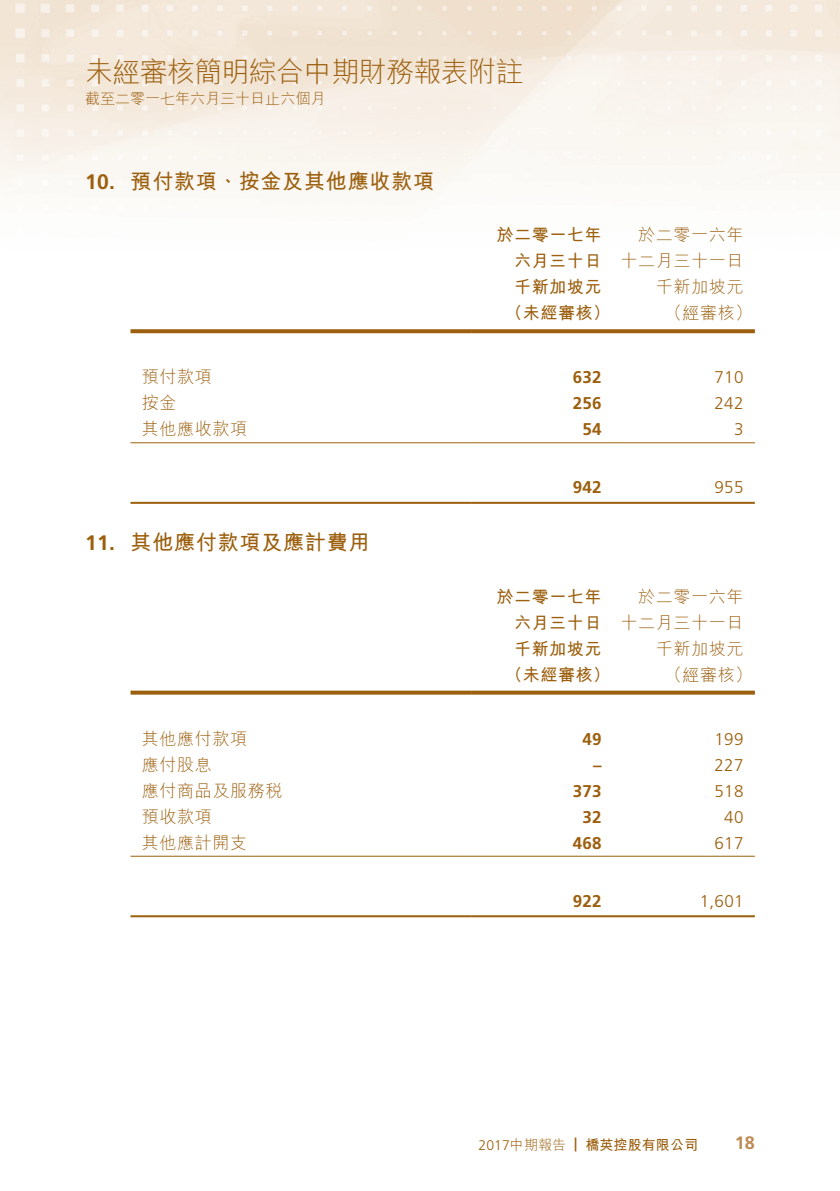
<style>
.page{position:relative;width:840px;height:1191px;background:#fff}
.page>*{position:absolute;margin:0;border:0;box-sizing:border-box;transform-origin:0 0}
.t1{font:300 28px "M Hei HK";letter-spacing:-.025em;color:#9c5f0d}
._01_H1{font:700 21px "M Hei HK";letter-spacing:.035em;color:#9c5f0d}
._01_H1-2{font:700 21px "Frutiger LT Std";color:#9c5f0d}
.t2{font:700 18px "Frutiger LT Std";color:#bd8c55}
._50_Table_txt{font:300 17px "M Hei HK";letter-spacing:.035em;color:#9c5f0d}
._50_Table_txt-2{font:700 17px "M Hei HK";letter-spacing:.035em;color:#9c5f0d}
._50_Table_txt-3{font:700 17px "Frutiger LT Std";letter-spacing:.015em;color:#9c5f0d}
._50_Table_txt-4{font:300 17px "Frutiger LT Std";letter-spacing:.015em;color:#9c5f0d}
._00_txt{font:300 17px "Frutiger LT Std";color:#9c5f0d}
.t3{font:300 15px "M Hei HK";color:#9c5f0d}
.t4{font:700 14px "M Hei HK";letter-spacing:.005em;color:#9c5f0d}
.t5{font:300 14px "Frutiger LT Std";color:#9c5f0d}
.t6{font:700 14px "Frutiger LT Std";color:#9c5f0d}
.s1{font-family:"M Hei HK"}
</style>
<div class="page">
<img style="left:0;top:0;width:839px;height:918px">
<svg style="left:130px;top:329px;width:341px;height:4px"></svg>
<svg style="left:471px;top:329px;width:141px;height:4px"></svg>
<svg style="left:612px;top:329px;width:142px;height:4px"></svg>
<hr style="left:130px;top:442px;width:341px;height:1px;background:#9c5f0d">
<hr style="left:471px;top:442px;width:141px;height:1px;background:#9c5f0d">
<hr style="left:612px;top:442px;width:142px;height:1px;background:#9c5f0d">
<hr style="left:130px;top:502px;width:341px;height:2px;background:#9c5f0d">
<hr style="left:471px;top:502px;width:141px;height:2px;background:#9c5f0d">
<hr style="left:612px;top:502px;width:142px;height:2px;background:#9c5f0d">
<svg style="left:130px;top:690px;width:341px;height:4px"></svg>
<svg style="left:471px;top:690px;width:141px;height:4px"></svg>
<svg style="left:612px;top:690px;width:142px;height:4px"></svg>
<hr style="left:130px;top:855px;width:341px;height:1px;background:#9c5f0d">
<hr style="left:471px;top:855px;width:141px;height:1px;background:#9c5f0d">
<hr style="left:612px;top:855px;width:142px;height:1px;background:#9c5f0d">
<hr style="left:130px;top:915px;width:341px;height:2px;background:#9c5f0d">
<hr style="left:471px;top:915px;width:141px;height:2px;background:#9c5f0d">
<hr style="left:612px;top:915px;width:142px;height:2px;background:#9c5f0d">
<h1 class="t1" style="left:85px;top:57px;width:439px">未經審核簡明綜合中期財務報表附註</h1>
<p class="t3" style="left:85px;top:91px;width:241px">截至二零一七年六月三十日止六個月</p>
<p class="_01_H1-2" style="left:85px;top:169px;width:31px">10.</p>
<p class="_01_H1" style="left:130px;top:166px;width:305px">預付款項、按金及其他應收款項</p>
<p class="_50_Table_txt" style="left:142px;top:368px;width:71px">預付款項</p>
<p class="_50_Table_txt" style="left:142px;top:394px;width:36px">按金</p>
<p class="_50_Table_txt" style="left:142px;top:420px;width:107px">其他應收款項</p>
<p class="_01_H1-2" style="left:85px;top:530px;width:31px">11.</p>
<p class="_01_H1" style="left:130px;top:527px;width:240px">其他應付款項及應計費用</p>
<p class="_50_Table_txt" style="left:142px;top:729px;width:107px">其他應付款項</p>
<p class="_50_Table_txt" style="left:142px;top:755px;width:71px">應付股息</p>
<p class="_50_Table_txt" style="left:142px;top:781px;width:142px">應付商品及服務稅</p>
<p class="_50_Table_txt" style="left:142px;top:807px;width:71px">預收款項</p>
<p class="_50_Table_txt" style="left:142px;top:833px;width:107px">其他應計開支</p>
<p class="_50_Table_txt-2" style="left:496px;top:223px;width:107px">於二零一七年</p>
<p class="_50_Table_txt" style="left:638px;top:226px;width:107px">於二零一六年</p>
<p class="_50_Table_txt-2" style="left:513px;top:249px;width:89px">六月三十日</p>
<p class="_50_Table_txt" style="left:620px;top:252px;width:124px">十二月三十一日</p>
<p class="_50_Table_txt-2" style="left:513px;top:275px;width:89px">千新加坡元</p>
<p class="_50_Table_txt" style="left:655px;top:278px;width:89px">千新加坡元</p>
<p class="_50_Table_txt-2" style="left:505px;top:301px;width:106px">（未經審核）</p>
<p class="_50_Table_txt" style="left:664px;top:304px;width:88px">（經審核(</p>
<p class="_50_Table_txt-3" style="left:572px;top:367px;width:30px">632</p>
<p class="_50_Table_txt-4" style="left:714px;top:367px;width:30px">710</p>
<p class="_50_Table_txt-3" style="left:572px;top:393px;width:30px">256</p>
<p class="_50_Table_txt-4" style="left:714px;top:393px;width:30px">242</p>
<p class="_50_Table_txt-3" style="left:582px;top:419px;width:21px">54</p>
<p class="_50_Table_txt-4" style="left:733px;top:419px;width:11px">3</p>
<p class="_50_Table_txt-3" style="left:572px;top:477px;width:30px">942</p>
<p class="_50_Table_txt-4" style="left:714px;top:477px;width:30px">955</p>
<p class="_50_Table_txt-2" style="left:496px;top:584px;width:107px">於二零一七年</p>
<p class="_50_Table_txt" style="left:638px;top:588px;width:107px">於二零一六年</p>
<p class="_50_Table_txt-2" style="left:513px;top:610px;width:89px">六月三十日</p>
<p class="_50_Table_txt" style="left:620px;top:614px;width:124px">十二月三十一日</p>
<p class="_50_Table_txt-2" style="left:513px;top:636px;width:89px">千新加坡元</p>
<p class="_50_Table_txt" style="left:655px;top:640px;width:89px">千新加坡元</p>
<p class="_50_Table_txt-2" style="left:505px;top:662px;width:106px">（未經審核）</p>
<p class="_50_Table_txt" style="left:664px;top:666px;width:88px">（經審核(</p>
<p class="_50_Table_txt-3" style="left:582px;top:728px;width:21px">49</p>
<p class="_50_Table_txt-4" style="left:714px;top:729px;width:30px">199</p>
<p class="_50_Table_txt-3" style="left:592px;top:754px;width:10px">–</p>
<p class="_50_Table_txt-4" style="left:714px;top:755px;width:30px">227</p>
<p class="_50_Table_txt-3" style="left:572px;top:780px;width:30px">373</p>
<p class="_50_Table_txt-4" style="left:714px;top:781px;width:30px">518</p>
<p class="_50_Table_txt-3" style="left:582px;top:806px;width:21px">32</p>
<p class="_50_Table_txt-4" style="left:723px;top:807px;width:21px">40</p>
<p class="_50_Table_txt-3" style="left:572px;top:832px;width:30px">468</p>
<p class="_50_Table_txt-4" style="left:714px;top:833px;width:30px">617</p>
<p class="_50_Table_txt-3" style="left:572px;top:890px;width:30px">922</p>
<p class="_00_txt" style="left:699px;top:891px;width:45px">1,601</p>
<p class="t5" style="left:478px;top:1136px;width:89px">2017<span class="s1">中期報告</span></p>
<p class="t6" style="left:574px;top:1134px;width:5px">|</p>
<p class="t4" style="left:585px;top:1134px;width:114px">橋英控股有限公司</p>
<p class="t2" style="left:734px;top:1132px;width:22px">18</p>
</div>
